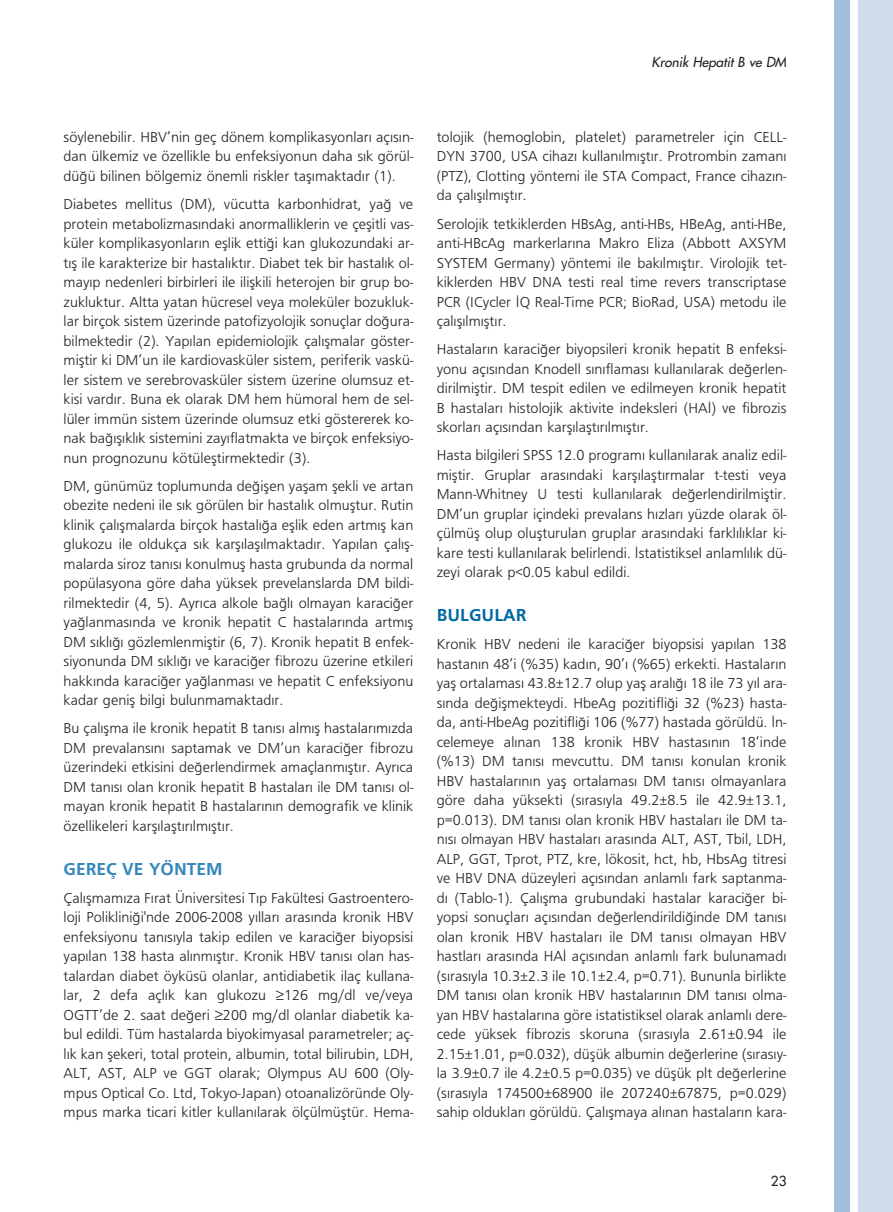
<style>
.page{position:relative;width:893px;height:1212px;background:#fff}
.page>*{position:absolute;margin:0;border:0;box-sizing:border-box;transform-origin:0 0}
.t1{font:18px "Frugal Sans Prestij";color:#3487bb}
.t2{font:18px "Frugal Sans Prestij";color:#0068a5}
.t3{font:15px/19.5px "Frugal Sans";color:#231f20;text-align:justify}
.t4{font:italic 13.5px "Futura";color:#231f20}
.t5{font:13.5px "Futura";color:#231f20}
</style>
<div class="page">
<div style="left:858px;top:0;width:35px;height:1212px;background:#cedced"></div>
<div style="left:834px;top:0;width:15px;height:1212px;background:#a4bfdd"></div>
<p class="t4" style="left:652px;top:55px;width:136px">Kronik Hepatit B ve DM</p>
<p class="t3" style="left:64px;top:128px;width:351px">söylenebilir. HBV’nin geç dönem komplikasyonlar› aç›s›n&shy;dan ülkemiz ve özellikle bu enfeksiyonun daha s›k görül&shy;dü¤ü bilinen bölgemiz önemli riskler tafl›maktad›r (1).</p>
<p class="t3" style="left:64px;top:195px;width:351px">Diabetes mellitus (DM), vücutta karbonhidrat, ya¤ ve protein metabolizmas›ndaki anormalliklerin ve çeflitli vas&shy;küler komplikasyonlar›n efllik etti¤i kan glukozundaki ar&shy;t›fl ile karakterize bir hastal›kt›r. Diabet tek bir hastal›k ol&shy;may›p nedenleri birbirleri ile iliflkili heterojen bir grup bo&shy;zukluktur. Altta yatan hücresel veya moleküler bozukluk&shy;lar birçok sistem üzerinde patofizyolojik sonuçlar do¤ura&shy;bilmektedir (2). Yap›lan epidemiolojik çal›flmalar göster&shy;mifltir ki DM’un ile kardiovasküler sistem, periferik vaskü&shy;ler sistem ve serebrovasküler sistem üzerine olumsuz et&shy;kisi vard›r. Buna ek olarak DM hem hümoral hem de sel&shy;lüler immün sistem üzerinde olumsuz etki göstererek ko&shy;nak ba¤›fl›kl›k sistemini zay›flatmakta ve birçok enfeksiyo&shy;nun prognozunu kötülefltirmektedir (3).</p>
<p class="t3" style="left:64px;top:477px;width:351px">DM, günümüz toplumunda de¤iflen yaflam flekli ve artan obezite nedeni ile s›k görülen bir hastal›k olmufltur. Rutin klinik çal›flmalarda birçok hastal›¤a efllik eden artm›fl kan glukozu ile oldukça s›k karfl›lafl›lmaktad›r. Yap›lan çal›fl&shy;malarda siroz tan›s› konulmufl hasta grubunda da normal popülasyona göre daha yüksek prevelanslarda DM bildi&shy;rilmektedir (4, 5). Ayr›ca alkole ba¤l› olmayan karaci¤er ya¤lanmas›nda ve kronik hepatit C hastalar›nda artm›fl DM s›kl›¤› gözlemlenmifltir (6, 7). Kronik hepatit B enfek&shy;siyonunda DM s›kl›¤› ve karaci¤er fibrozu üzerine etkileri hakk›nda karaci¤er ya¤lanmas› ve hepatit C enfeksiyonu kadar genifl bilgi bulunmamaktad›r.</p>
<p class="t3" style="left:64px;top:719px;width:351px">Bu çal›flma ile kronik hepatit B tan›s› alm›fl hastalar›m›zda DM prevalans›n› saptamak ve DM’un karaci¤er fibrozu üzerindeki etkisini de¤erlendirmek amaçlanm›flt›r. Ayr›ca DM tan›s› olan kronik hepatit B hastalar› ile DM tan›s› ol&shy;mayan kronik hepatit B hastalar›n›n demografik ve klinik özellikeleri karfl›laflt›r›lm›flt›r.</p>
<p class="t1" style="left:64px;top:862px;width:160px">GEREÇ VE YÖNTEM</p>
<p class="t3" style="left:64px;top:889px;width:351px">Çal›flmam›za F›rat Üniversitesi T›p Fakültesi Gastroentero&shy;loji Poliklini¤i'nde 2006-2008 y›llar› aras›nda kronik HBV enfeksiyonu tan›s›yla takip edilen ve karaci¤er biyopsisi yap›lan 138 hasta al›nm›flt›r. Kronik HBV tan›s› olan has&shy;talardan diabet öyküsü olanlar, antidiabetik ilaç kullana&shy;lar, 2 defa açl›k kan glukozu ≥126 mg/dl ve/veya OGTT’de 2. saat de¤eri ≥200 mg/dl olanlar diabetik ka&shy;bul edildi. Tüm hastalarda biyokimyasal parametreler; aç&shy;l›k kan flekeri, total protein, albumin, total bilirubin, LDH, ALT, AST, ALP ve GGT olarak; Olympus AU 600 (Oly&shy;mpus Optical Co. Ltd, Tokyo-Japan) otoanalizöründe Oly&shy;mpus marka ticari kitler kullan›larak ölçülmüfltür. Hema-</p>
<p class="t3" style="left:437px;top:128px;width:351px">tolojik (hemoglobin, platelet) parametreler için CELL-DYN 3700, USA cihaz› kullan›lm›flt›r. Protrombin zaman› (PTZ), Clotting yöntemi ile STA Compact, France cihaz›n&shy;da çal›fl›lm›flt›r.</p>
<p class="t3" style="left:437px;top:215px;width:351px">Serolojik tetkiklerden HBsAg, anti-HBs, HBeAg, anti-HBe, anti-HBcAg markerlar›na Makro Eliza (Abbott AXSYM SYSTEM Germany) yöntemi ile bak›lm›flt›r. Virolojik tet&shy;kiklerden HBV DNA testi real time revers transcriptase PCR (ICycler ‹Q Real-Time PCR; BioRad, USA) metodu ile çal›fl›lm›flt›r.</p>
<p class="t3" style="left:437px;top:340px;width:351px">Hastalar›n karaci¤er biyopsileri kronik hepatit B enfeksi&shy;yonu aç›s›ndan Knodell s›n›flamas› kullan›larak de¤erlen&shy;dirilmifltir. DM tespit edilen ve edilmeyen kronik hepatit B hastalar› histolojik aktivite indeksleri (HA‹) ve fibrozis skorlar› aç›s›ndan karfl›laflt›r›lm›flt›r.</p>
<p class="t3" style="left:437px;top:446px;width:351px">Hasta bilgileri SPSS 12.0 program› kullan›larak analiz edil&shy;mifltir. Gruplar aras›ndaki karfl›laflt›rmalar t-testi veya Mann-Whitney U testi kullan›larak de¤erlendirilmifltir.<br>DM’un gruplar içindeki prevalans h›zlar› yüzde olarak öl&shy;çülmüfl olup oluflturulan gruplar aras›ndaki farkl›l›klar ki&shy;kare testi kullan›larak belirlendi. ‹statistiksel anlaml›l›k dü&shy;zeyi olarak p&lt;0.05 kabul edildi.</p>
<p class="t2" style="left:437px;top:608px;width:91px">BULGULAR</p>
<p class="t3" style="left:437px;top:636px;width:351px">Kronik HBV nedeni ile karaci¤er biyopsisi yap›lan 138 hastan›n 48’i (%35) kad›n, 90’› (%65) erkekti. Hastalar›n yafl ortalamas› 43.8±12.7 olup yafl aral›¤› 18 ile 73 y›l ara&shy;s›nda de¤iflmekteydi. HbeAg pozitifli¤i 32 (%23) hasta&shy;da, anti-HbeAg pozitifli¤i 106 (%77) hastada görüldü. ‹n&shy;celemeye al›nan 138 kronik HBV hastas›n›n 18’inde (%13) DM tan›s› mevcuttu. DM tan›s› konulan kronik HBV hastalar›n›n yafl ortalamas› DM tan›s› olmayanlara göre daha yüksekti (s›ras›yla 49.2±8.5 ile 42.9±13.1, p=0.013). DM tan›s› olan kronik HBV hastalar› ile DM ta&shy;n›s› olmayan HBV hastalar› aras›nda ALT, AST, Tbil, LDH, ALP, GGT, Tprot, PTZ, kre, lökosit, hct, hb, HbsAg titresi ve HBV DNA düzeyleri aç›s›ndan anlaml› fark saptanma&shy;d› (Tablo-1). Çal›flma grubundaki hastalar karaci¤er bi&shy;yopsi sonuçlar› aç›s›ndan de¤erlendirildi¤inde DM tan›s› olan kronik HBV hastalar› ile DM tan›s› olmayan HBV hastlar› aras›nda HA‹ aç›s›ndan anlaml› fark bulunamad› (s›ras›yla 10.3±2.3 ile 10.1±2.4, p=0.71). Bununla birlikte DM tan›s› olan kronik HBV hastalar›n›n DM tan›s› olma&shy;yan HBV hastalar›na göre istatistiksel olarak anlaml› dere&shy;cede yüksek fibrozis skoruna (s›ras›yla 2.61±0.94 ile 2.15±1.01, p=0.032), düflük albumin de¤erlerine (s›ras›y&shy;la 3.9±0.7 ile 4.2±0.5 p=0.035) ve düflük plt de¤erlerine (s›ras›yla 174500±68900 ile 207240±67875, p=0.029) sahip olduklar› görüldü. Çal›flmaya al›nan hastalar›n kara-</p>
<p class="t5" style="left:771px;top:1174px;width:17px">23</p>
</div>
